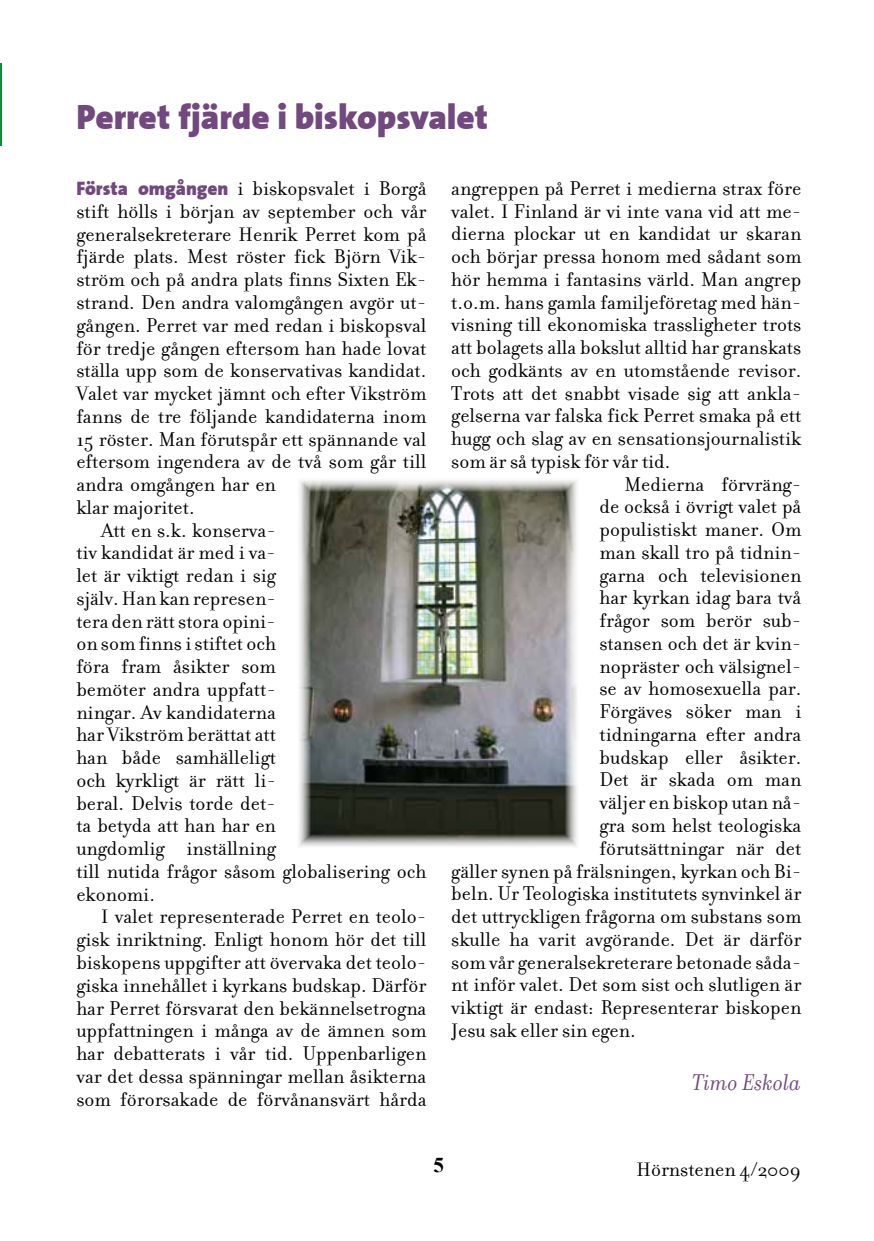
<style>
.page{position:relative;width:874px;height:1241px;background:#fff}
.page>*{position:absolute;margin:0;border:0;box-sizing:border-box;transform-origin:0 0}
.t1{font:35px "The Sans Black Plain";color:#72497e}
.t2{font:italic 24.5px "Filosofia";color:#72497e}
.t3{font:21px "Filosofia";color:#000}
.t4{font:700 21px "Times New Roman";color:#000}
.s1{font-family:"The Sans Black Plain";font-size:19.25px;color:#72497e}
</style>
<div class="page">
<hr style="left:0;top:63px;width:1px;height:83px;background:#009534">
<img style="left:299px;top:480px;width:278px;height:367px">
<h1 class="t1" style="left:76px;top:88px;width:413px">Perret fjärde i biskopsvalet</h1>
<p class="t3" style="left:76px;top:177px;width:351px"><span class="s1">Första omgången</span> i biskopsvalet i Borgå</p>
<p class="t3" style="left:76px;top:200px;width:351px">stift hölls i början av september och vår</p>
<p class="t3" style="left:76px;top:222px;width:351px">generalsekreterare Henrik Perret kom på</p>
<p class="t3" style="left:76px;top:245px;width:351px">fjärde plats. Mest röster fick Björn Vik-</p>
<p class="t3" style="left:76px;top:268px;width:351px">ström och på andra plats finns Sixten Ek-</p>
<p class="t3" style="left:76px;top:291px;width:351px">strand. Den andra valomgången avgör ut-</p>
<p class="t3" style="left:76px;top:313px;width:351px">gången. Perret var med redan i biskopsval</p>
<p class="t3" style="left:76px;top:336px;width:351px">för tredje gången eftersom han hade lovat</p>
<p class="t3" style="left:76px;top:359px;width:351px">ställa upp som de konservativas kandidat.</p>
<p class="t3" style="left:76px;top:382px;width:351px">Valet var mycket jämnt och efter Vikström</p>
<p class="t3" style="left:76px;top:404px;width:351px">fanns de tre följande kandidaterna inom</p>
<p class="t3" style="left:76px;top:427px;width:351px">15 röster. Man förutspår ett spännande val</p>
<p class="t3" style="left:76px;top:450px;width:351px">eftersom ingendera av de två som går till</p>
<p class="t3" style="left:76px;top:473px;width:201px">andra omgången har en</p>
<p class="t3" style="left:76px;top:495px;width:120px">klar majoritet.</p>
<p class="t3" style="left:101px;top:518px;width:176px">Att en s.k. konserva-</p>
<p class="t3" style="left:76px;top:541px;width:201px">tiv kandidat är med i va-</p>
<p class="t3" style="left:76px;top:564px;width:201px">let är viktigt redan i sig</p>
<p class="t3" style="left:76px;top:586px;width:201px">själv. Han kan represen-</p>
<p class="t3" style="left:76px;top:609px;width:201px">tera den rätt stora opini-</p>
<p class="t3" style="left:76px;top:632px;width:201px">on som finns i stiftet och</p>
<p class="t3" style="left:76px;top:655px;width:201px">föra fram åsikter som</p>
<p class="t3" style="left:76px;top:677px;width:201px">bemöter andra uppfatt-</p>
<p class="t3" style="left:76px;top:700px;width:201px">ningar. Av kandidaterna</p>
<p class="t3" style="left:76px;top:723px;width:201px">har Vikström berättat att</p>
<p class="t3" style="left:76px;top:745px;width:201px">han både samhälleligt</p>
<p class="t3" style="left:76px;top:768px;width:201px">och kyrkligt är rätt li-</p>
<p class="t3" style="left:76px;top:791px;width:201px">beral. Delvis torde det-</p>
<p class="t3" style="left:76px;top:814px;width:201px">ta betyda att han har en</p>
<p class="t3" style="left:76px;top:836px;width:201px">ungdomlig inställning</p>
<p class="t3" style="left:76px;top:859px;width:351px">till nutida frågor såsom globalisering och</p>
<p class="t3" style="left:76px;top:882px;width:80px">ekonomi.</p>
<p class="t3" style="left:101px;top:905px;width:326px">I valet representerade Perret en teolo-</p>
<p class="t3" style="left:76px;top:927px;width:351px">gisk inriktning. Enligt honom hör det till</p>
<p class="t3" style="left:76px;top:950px;width:351px">biskopens uppgifter att övervaka det teolo-</p>
<p class="t3" style="left:76px;top:973px;width:351px">giska innehållet i kyrkans budskap. Därför</p>
<p class="t3" style="left:76px;top:996px;width:351px">har Perret försvarat den bekännelsetrogna</p>
<p class="t3" style="left:76px;top:1018px;width:351px">uppfattningen i många av de ämnen som</p>
<p class="t3" style="left:76px;top:1041px;width:351px">har debatterats i vår tid. Uppenbarligen</p>
<p class="t3" style="left:76px;top:1064px;width:351px">var det dessa spänningar mellan åsikterna</p>
<p class="t3" style="left:76px;top:1087px;width:351px">som förorsakade de förvånansvärt hårda</p>
<p class="t3" style="left:451px;top:176px;width:351px">angreppen på Perret i medierna strax före</p>
<p class="t3" style="left:451px;top:199px;width:351px">valet. I Finland är vi inte vana vid att me-</p>
<p class="t3" style="left:451px;top:222px;width:351px">dierna plockar ut en kandidat ur skaran</p>
<p class="t3" style="left:451px;top:245px;width:351px">och börjar pressa honom med sådant som</p>
<p class="t3" style="left:451px;top:267px;width:351px">hör hemma i fantasins värld. Man angrep</p>
<p class="t3" style="left:451px;top:290px;width:351px">t.o.m. hans gamla familjeföretag med hän-</p>
<p class="t3" style="left:451px;top:313px;width:351px">visning till ekonomiska trassligheter trots</p>
<p class="t3" style="left:451px;top:336px;width:351px">att bolagets alla bokslut alltid har granskats</p>
<p class="t3" style="left:451px;top:358px;width:351px">och godkänts av en utomstående revisor.</p>
<p class="t3" style="left:451px;top:381px;width:351px">Trots att det snabbt visade sig att ankla-</p>
<p class="t3" style="left:451px;top:404px;width:351px">gelserna var falska fick Perret smaka på ett</p>
<p class="t3" style="left:451px;top:427px;width:351px">hugg och slag av en sensationsjournalistik</p>
<p class="t3" style="left:451px;top:449px;width:220px">som är så typisk för vår tid.</p>
<p class="t3" style="left:624px;top:472px;width:178px">Medierna förvräng-</p>
<p class="t3" style="left:599px;top:495px;width:203px">de också i övrigt valet på</p>
<p class="t3" style="left:599px;top:518px;width:203px">populistiskt maner. Om</p>
<p class="t3" style="left:599px;top:540px;width:203px">man skall tro på tidnin-</p>
<p class="t3" style="left:599px;top:563px;width:203px">garna och televisionen</p>
<p class="t3" style="left:599px;top:586px;width:203px">har kyrkan idag bara två</p>
<p class="t3" style="left:599px;top:609px;width:203px">frågor som berör sub-</p>
<p class="t3" style="left:599px;top:631px;width:203px">stansen och det är kvin-</p>
<p class="t3" style="left:599px;top:654px;width:203px">nopräster och välsignel-</p>
<p class="t3" style="left:599px;top:677px;width:203px">se av homosexuella par.</p>
<p class="t3" style="left:599px;top:700px;width:203px">Förgäves söker man i</p>
<p class="t3" style="left:599px;top:722px;width:203px">tidningarna efter andra</p>
<p class="t3" style="left:599px;top:745px;width:203px">budskap eller åsikter.</p>
<p class="t3" style="left:599px;top:768px;width:203px">Det är skada om man</p>
<p class="t3" style="left:599px;top:791px;width:203px">väljer en biskop utan nå-</p>
<p class="t3" style="left:599px;top:813px;width:203px">gra som helst teologiska</p>
<p class="t3" style="left:599px;top:836px;width:203px">förutsättningar när det</p>
<p class="t3" style="left:451px;top:859px;width:351px">gäller synen på frälsningen, kyrkan och Bi-</p>
<p class="t3" style="left:451px;top:881px;width:351px">beln. Ur Teologiska institutets synvinkel är</p>
<p class="t3" style="left:451px;top:904px;width:351px">det uttryckligen frågorna om substans som</p>
<p class="t3" style="left:451px;top:927px;width:351px">skulle ha varit avgörande. Det är därför</p>
<p class="t3" style="left:451px;top:950px;width:351px">som vår generalsekreterare betonade såda-</p>
<p class="t3" style="left:451px;top:972px;width:351px">nt inför valet. Det som sist och slutligen är</p>
<p class="t3" style="left:451px;top:995px;width:351px">viktigt är endast: Representerar biskopen</p>
<p class="t3" style="left:451px;top:1018px;width:186px">Jesu sak eller sin egen.</p>
<p class="t2" style="left:692px;top:1068px;width:110px">Timo Eskola</p>
<p class="t4" style="left:433px;top:1149px;width:12px">5</p>
<p class="t3" style="left:636px;top:1157px;width:166px">Hörnstenen 4/2009</p>
</div>
